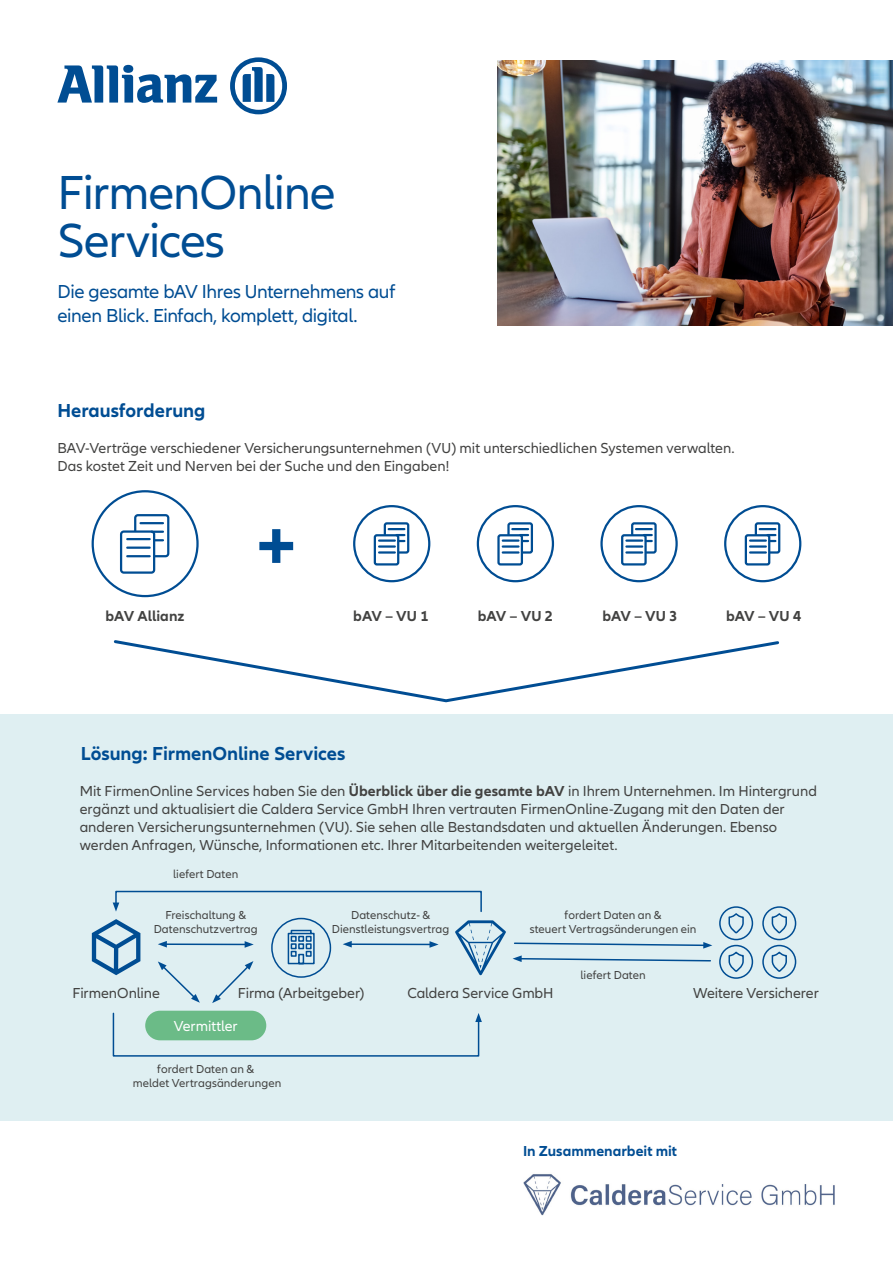
<style>
.page{position:relative;width:893px;height:1263px;background:#fff}
.page>*{position:absolute;margin:0;border:0;box-sizing:border-box;transform-origin:0 0}
.t1{font:700 75px "Allianz Neo";color:#004d93}
.H1_Titel{font:49.5px/48px "Allianz Neo";letter-spacing:-.02em;color:#004d93}
.H2_Subline{font:19.5px/24px "Allianz Neo";letter-spacing:-.02em;color:#004d93}
.H3_Abschnittsheadline{font:700 19.5px "Allianz Neo";color:#004d93}
.p_Aufzählung{font:15px/18px "Allianz Neo";color:#424241}
.t2{font:700 15px "Allianz Neo";color:#424241}
.t3{font:700 15px "Allianz Neo";color:#004d93}
.t4{font:15px "Allianz Neo";letter-spacing:-.005em;color:#fff}
.t5{font:12px/14.4px "Allianz Neo";letter-spacing:.005em;color:#424241;text-align:center}
.s1{font-weight:700}
</style>
<div class="page">
<div style="left:0;top:714px;width:893px;height:406px;background:#dfeff2"></div>
<img style="left:497px;top:61px;width:396px;height:265px">
<svg style="left:57px;top:65px;width:160px;height:38px"></svg>
<svg style="left:230px;top:57px;width:57px;height:57px"></svg>
<div style="left:353px;top:505px;width:77px;height:77px;border:2px solid #004d93;border-radius:50%"></div>
<div style="left:374px;top:534px;width:25px;height:31px;border:2px solid #004d93;border-radius:2px"></div>
<hr style="left:379px;top:539px;width:16px;height:3px;background:#004d93">
<hr style="left:379px;top:545px;width:16px;height:3px;background:#004d93">
<hr style="left:379px;top:551px;width:16px;height:3px;background:#004d93">
<svg style="left:383px;top:522px;width:27px;height:33px"></svg>
<div style="left:92px;top:490px;width:107px;height:107px;border:2px solid #004d93;border-radius:50%"></div>
<div style="left:120px;top:530px;width:35px;height:44px;border:2px solid #004d93;border-radius:3px"></div>
<hr style="left:127px;top:538px;width:23px;height:2px;background:#004d93">
<hr style="left:127px;top:546px;width:23px;height:3px;background:#004d93">
<hr style="left:127px;top:555px;width:23px;height:2px;background:#004d93">
<svg style="left:133px;top:514px;width:37px;height:44px"></svg>
<div style="left:477px;top:505px;width:77px;height:77px;border:2px solid #004d93;border-radius:50%"></div>
<div style="left:497px;top:534px;width:26px;height:31px;border:2px solid #004d93;border-radius:2px"></div>
<hr style="left:503px;top:539px;width:15px;height:3px;background:#004d93">
<hr style="left:503px;top:545px;width:15px;height:3px;background:#004d93">
<hr style="left:503px;top:551px;width:15px;height:3px;background:#004d93">
<svg style="left:506px;top:522px;width:27px;height:33px"></svg>
<div style="left:600px;top:505px;width:78px;height:77px;border:2px solid #004d93;border-radius:50%"></div>
<div style="left:621px;top:534px;width:26px;height:31px;border:2px solid #004d93;border-radius:2px"></div>
<hr style="left:626px;top:539px;width:16px;height:3px;background:#004d93">
<hr style="left:626px;top:545px;width:16px;height:3px;background:#004d93">
<hr style="left:626px;top:551px;width:16px;height:3px;background:#004d93">
<svg style="left:630px;top:522px;width:27px;height:33px"></svg>
<div style="left:724px;top:505px;width:77px;height:77px;border:2px solid #004d93;border-radius:50%"></div>
<div style="left:745px;top:534px;width:25px;height:31px;border:2px solid #004d93;border-radius:2px"></div>
<hr style="left:750px;top:539px;width:16px;height:3px;background:#004d93">
<hr style="left:750px;top:545px;width:16px;height:3px;background:#004d93">
<hr style="left:750px;top:551px;width:16px;height:3px;background:#004d93">
<svg style="left:754px;top:522px;width:27px;height:33px"></svg>
<svg style="left:113px;top:640px;width:667px;height:63px"></svg>
<img style="left:523px;top:1174px;width:312px;height:42px">
<svg style="left:455px;top:920px;width:51px;height:55px"></svg>
<div style="left:145px;top:1011px;width:121px;height:29px;background:#6bbb87;border-radius:15px"></div>
<div style="left:271px;top:918px;width:60px;height:60px;border:2px solid #004d93;border-radius:50%"></div>
<svg style="left:287px;top:929px;width:28px;height:36px"></svg>
<hr style="left:164px;top:943px;width:83px;height:2px;background:#004d93">
<svg style="left:158px;top:941px;width:9px;height:6px"></svg>
<svg style="left:245px;top:941px;width:9px;height:7px"></svg>
<hr style="left:349px;top:943px;width:83px;height:2px;background:#004d93">
<svg style="left:343px;top:941px;width:9px;height:6px"></svg>
<svg style="left:429px;top:941px;width:10px;height:7px"></svg>
<svg style="left:514px;top:942px;width:198px;height:6px"></svg>
<svg style="left:513px;top:955px;width:198px;height:7px"></svg>
<svg style="left:158px;top:961px;width:42px;height:42px"></svg>
<svg style="left:212px;top:961px;width:41px;height:42px"></svg>
<svg style="left:112px;top:1012px;width:370px;height:45px"></svg>
<svg style="left:113px;top:890px;width:369px;height:22px"></svg>
<div style="left:719px;top:945px;width:34px;height:34px;border:2px solid #004d93;border-radius:50%"></div>
<svg style="left:728px;top:951px;width:16px;height:21px"></svg>
<div style="left:719px;top:906px;width:34px;height:34px;border:2px solid #004d93;border-radius:50%"></div>
<svg style="left:728px;top:913px;width:16px;height:21px"></svg>
<div style="left:762px;top:945px;width:34px;height:34px;border:2px solid #004d93;border-radius:50%"></div>
<svg style="left:771px;top:951px;width:16px;height:21px"></svg>
<div style="left:762px;top:906px;width:34px;height:34px;border:2px solid #004d93;border-radius:50%"></div>
<svg style="left:771px;top:913px;width:16px;height:21px"></svg>
<svg style="left:92px;top:919px;width:48px;height:56px"></svg>
<h1 class="H1_Titel" style="left:57px;top:170px;width:280px">FirmenOnline<br>Services</h1>
<h2 class="H2_Subline" style="left:57px;top:280px;width:340px">Die gesamte bAV Ihres Unternehmens auf einen Blick. Einfach, komplett, digital.</h2>
<h3 class="H3_Abschnittsheadline" style="left:57px;top:400px;width:150px">Herausforderung</h3>
<p class="p_Aufzählung" style="left:57px;top:440px;width:679px">BAV-Verträge verschiedener Versicherungsunternehmen (VU) mit unterschiedlichen Systemen verwalten.</p>
<p class="p_Aufzählung" style="left:57px;top:458px;width:393px">Das kostet Zeit und Nerven bei der Suche und den Eingaben!</p>
<h1 class="t1" style="left:256px;top:497px;width:42px">+</h1>
<p class="t2" style="left:106px;top:607px;width:80px">bAV Allianz</p>
<p class="t2" style="left:353px;top:607px;width:77px">bAV – VU 1</p>
<p class="t2" style="left:478px;top:607px;width:77px">bAV – VU 2</p>
<p class="t2" style="left:602px;top:607px;width:77px">bAV – VU 3</p>
<p class="t2" style="left:726px;top:607px;width:77px">bAV – VU 4</p>
<h3 class="H3_Abschnittsheadline" style="left:81px;top:742px;width:266px">Lösung: FirmenOnline Services</h3>
<p class="p_Aufzählung" style="left:80px;top:782px;width:739px">Mit FirmenOnline Services haben Sie den <span class="s1">Überblick über die gesamte bAV</span> in Ihrem Unternehmen. Im Hintergrund ergänzt und aktualisiert die Caldera Service GmbH Ihren vertrauten FirmenOnline-Zugang mit den Daten der anderen Versicherungsunternehmen (VU). Sie sehen alle Bestandsdaten und aktuellen Änderungen. Ebenso werden Anfragen, Wünsche, Informationen etc. Ihrer Mitarbeitenden weitergeleitet.</p>
<p class="t5" style="left:173px;top:867px;width:67px">liefert Daten</p>
<p class="t5" style="left:154px;top:908px;width:106px">Freischaltung &amp;<br>Datenschutzvertrag</p>
<p class="t5" style="left:332px;top:908px;width:119px">Datenschutz- &amp;<br>Dienstleistungsvertrag</p>
<p class="t5" style="left:530px;top:908px;width:168px">fordert Daten an &amp;<br>steuert Vertragsänderungen ein</p>
<p class="t5" style="left:580px;top:968px;width:67px">liefert Daten</p>
<p class="p_Aufzählung" style="left:72px;top:984px;width:89px">FirmenOnline</p>
<p class="p_Aufzählung" style="left:238px;top:984px;width:128px">Firma (Arbeitgeber)</p>
<p class="p_Aufzählung" style="left:407px;top:984px;width:148px">Caldera Service GmbH</p>
<p class="p_Aufzählung" style="left:693px;top:984px;width:127px">Weitere Versicherer</p>
<p class="t4" style="left:174px;top:1018px;width:66px">Vermittler</p>
<p class="t5" style="left:133px;top:1062px;width:150px">fordert Daten an &amp;<br>meldet Vertragsänderungen</p>
<p class="t3" style="left:523px;top:1142px;width:156px">In Zusammenarbeit mit</p>
</div>
